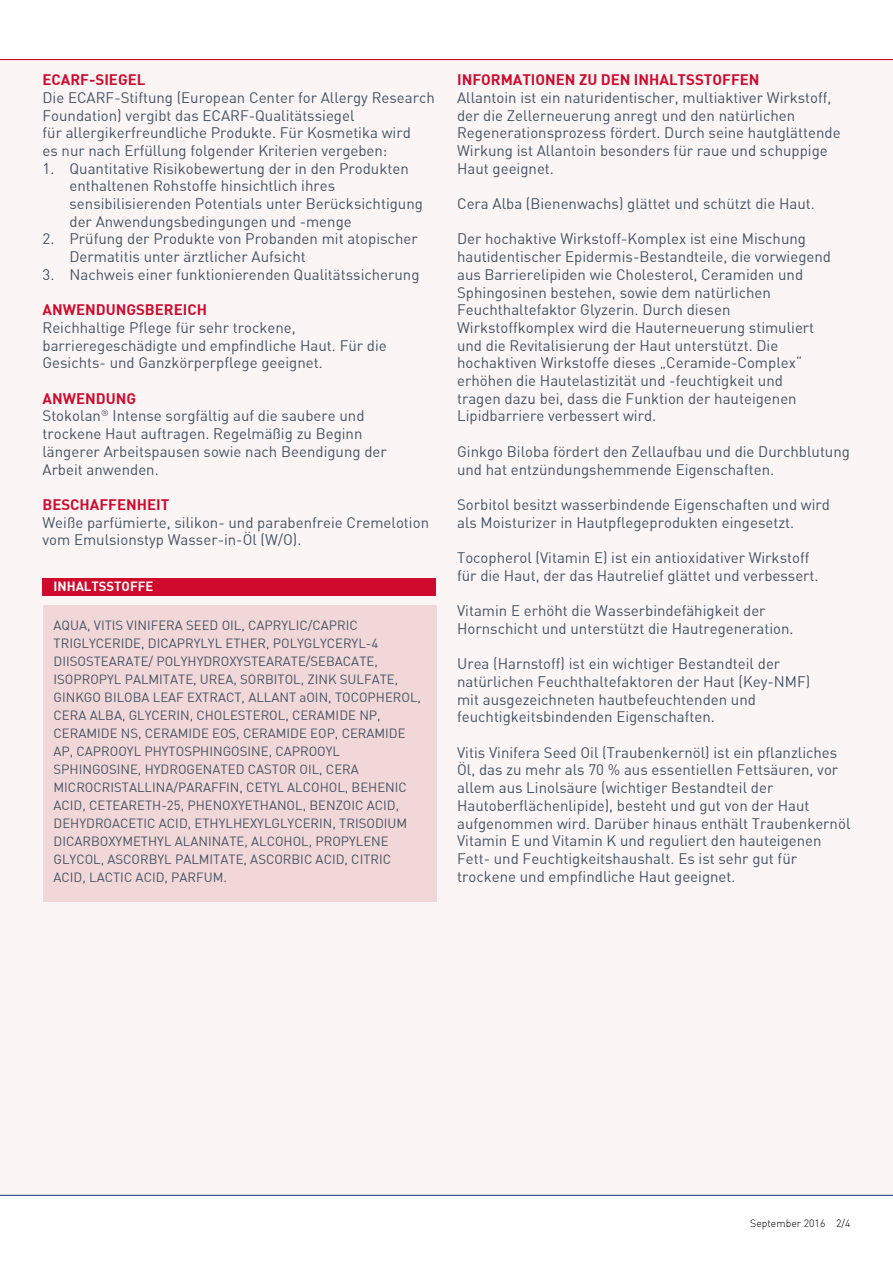
<style>
.page{position:relative;width:893px;height:1263px;background:#fff}
.page>*{position:absolute;margin:0;border:0;box-sizing:border-box;transform-origin:0 0}
.t1{font:15px/17.7px "DIN Bek";color:#435363}
.t2{font:700 15px "DI Nbek";color:#d00a2c}
.t3{font:13.2px/18px "DIN Bek";color:#435363}
.t4{font:700 13.2px "DI Nbek";color:#fff}
.t5{font:300 10.5px "DI Nbek";color:#000}
</style>
<div class="page">
<div style="left:0;top:59px;width:893px;height:1137px;background:#fbf5f6"></div>
<hr style="left:0;top:1195px;width:893px;height:1px;background:#1e3582">
<hr style="left:0;top:59px;width:893px;height:1px;background:#d00a2c">
<div style="left:42px;top:579px;width:393px;height:17px;background:#d00a2c"></div>
<div style="left:43px;top:605px;width:393px;height:296px;background:#f1d7d8"></div>
<p class="t2" style="left:43px;top:70px;width:104px">ECARF-SIEGEL</p>
<p class="t1" style="left:43px;top:88px;width:394px">Die ECARF-Stiftung (European Center for Allergy Research Foundation) vergibt das ECARF-Qualitätssiegel<br>für allergikerfreundliche Produkte. Für Kosmetika wird<br>es nur nach Erfüllung folgender Kriterien vergeben:</p>
<p class="t1" style="left:70px;top:159px;width:355px;text-indent:-27px">1. Quantitative Risikobewertung der in den Produkten enthaltenen Rohstoffe hinsichtlich ihres sensibilisierenden Potentials unter Berücksichtigung der Anwendungsbedingungen und -menge</p>
<p class="t1" style="left:70px;top:230px;width:350px;text-indent:-27px">2. Prüfung der Produkte von Probanden mit atopischer<br>Dermatitis unter ärztlicher Aufsicht</p>
<p class="t1" style="left:43px;top:265px;width:378px">3. Nachweis einer funktionierenden Qualitätssicherung</p>
<p class="t2" style="left:43px;top:300px;width:166px">ANWENDUNGSBEREICH</p>
<p class="t1" style="left:43px;top:318px;width:346px">Reichhaltige Pflege für sehr trockene, barrieregeschädigte und empfindliche Haut. Für die<br>Gesichts- und Ganzkörperpflege geeignet.</p>
<p class="t2" style="left:43px;top:388px;width:95px">ANWENDUNG</p>
<p class="t1" style="left:43px;top:407px;width:346px">Stokolan<sup>®</sup> Intense sorgfältig auf die saubere und trockene Haut auftragen. Regelmäßig zu Beginn längerer Arbeitspausen sowie nach Beendigung der Arbeit anwenden.</p>
<p class="t2" style="left:43px;top:495px;width:128px">BESCHAFFENHEIT</p>
<p class="t1" style="left:43px;top:513px;width:388px">Weiße parfümierte, silikon- und parabenfreie Cremelotion vom Emulsionstyp Wasser-in-Öl (W/O).</p>
<p class="t4" style="left:54px;top:578px;width:101px">INHALTSSTOFFE</p>
<p class="t3" style="left:54px;top:616px;width:369px">AQUA, VITIS VINIFERA SEED OIL, CAPRYLIC/CAPRIC TRIGLYCERIDE, DICAPRYLYL ETHER, POLYGLYCERYL-4<br>DIISOSTEARATE/ POLYHYDROXYSTEARATE/SEBACATE, ISOPROPYL PALMITATE, UREA, SORBITOL, ZINK SULFATE, GINKGO BILOBA LEAF EXTRACT, ALLANT aOIN, TOCOPHEROL, CERA ALBA, GLYCERIN, CHOLESTEROL, CERAMIDE NP, CERAMIDE NS, CERAMIDE EOS, CERAMIDE EOP, CERAMIDE AP, CAPROOYL PHYTOSPHINGOSINE, CAPROOYL SPHINGOSINE, HYDROGENATED CASTOR OIL, CERA MICROCRISTALLINA/PARAFFIN, CETYL ALCOHOL, BEHENIC ACID, CETEARETH-25, PHENOXYETHANOL, BENZOIC ACID, DEHYDROACETIC ACID, ETHYLHEXYLGLYCERIN, TRISODIUM DICARBOXYMETHYL ALANINATE, ALCOHOL, PROPYLENE GLYCOL, ASCORBYL PALMITATE, ASCORBIC ACID, CITRIC ACID, LACTIC ACID, PARFUM.</p>
<p class="t2" style="left:457px;top:70px;width:304px">INFORMATIONEN ZU DEN INHALTSSTOFFEN</p>
<p class="t1" style="left:457px;top:88px;width:385px">Allantoin ist ein naturidentischer, multiaktiver Wirkstoff, der die Zellerneuerung anregt und den natürlichen Regenerationsprozess fördert. Durch seine hautglättende Wirkung ist Allantoin besonders für raue und schuppige Haut geeignet.</p>
<p class="t1" style="left:457px;top:194px;width:359px">Cera Alba (Bienenwachs) glättet und schützt die Haut.</p>
<p class="t1" style="left:457px;top:230px;width:375px">Der hochaktive Wirkstoff-Komplex ist eine Mischung hautidentischer Epidermis-Bestandteile, die vorwiegend aus Barrierelipiden wie Cholesterol, Ceramiden und Sphingosinen bestehen, sowie dem natürlichen Feuchthaltefaktor Glyzerin. Durch diesen Wirkstoffkomplex wird die Hauterneuerung stimuliert und die Revitalisierung der Haut unterstützt. Die hochaktiven Wirkstoffe dieses „Ceramide-Complex“ erhöhen die Hautelastizität und -feuchtigkeit und<br>tragen dazu bei, dass die Funktion der hauteigenen Lipidbarriere verbessert wird.</p>
<p class="t1" style="left:457px;top:442px;width:394px">Ginkgo Biloba fördert den Zellaufbau und die Durchblutung und hat entzündungshemmende Eigenschaften.</p>
<p class="t1" style="left:457px;top:495px;width:374px">Sorbitol besitzt wasserbindende Eigenschaften und wird als Moisturizer in Hautpflegeprodukten eingesetzt.</p>
<p class="t1" style="left:457px;top:548px;width:363px">Tocopherol (Vitamin E) ist ein antioxidativer Wirkstoff für die Haut, der das Hautrelief glättet und verbessert.</p>
<p class="t1" style="left:457px;top:602px;width:338px">Vitamin E erhöht die Wasserbindefähigkeit der<br>Hornschicht und unterstützt die Hautregeneration.</p>
<p class="t1" style="left:457px;top:655px;width:355px">Urea (Harnstoff) ist ein wichtiger Bestandteil der natürlichen Feuchthaltefaktoren der Haut (Key-NMF) mit ausgezeichneten hautbefeuchtenden und feuchtigkeitsbindenden Eigenschaften.</p>
<p class="t1" style="left:457px;top:743px;width:395px">Vitis Vinifera Seed Oil (Traubenkernöl) ist ein pflanzliches Öl, das zu mehr als 70 % aus essentiellen Fettsäuren, vor allem aus Linolsäure (wichtiger Bestandteil der Hautoberflächenlipide), besteht und gut von der Haut aufgenommen wird. Darüber hinaus enthält Traubenkernöl Vitamin E und Vitamin K und reguliert den hauteigenen Fett- und Feuchtigkeitshaushalt. Es ist sehr gut für trockene und empfindliche Haut geeignet.</p>
<p class="t5" style="left:750px;top:1217px;width:102px">September 2016 2/4</p>
</div>
